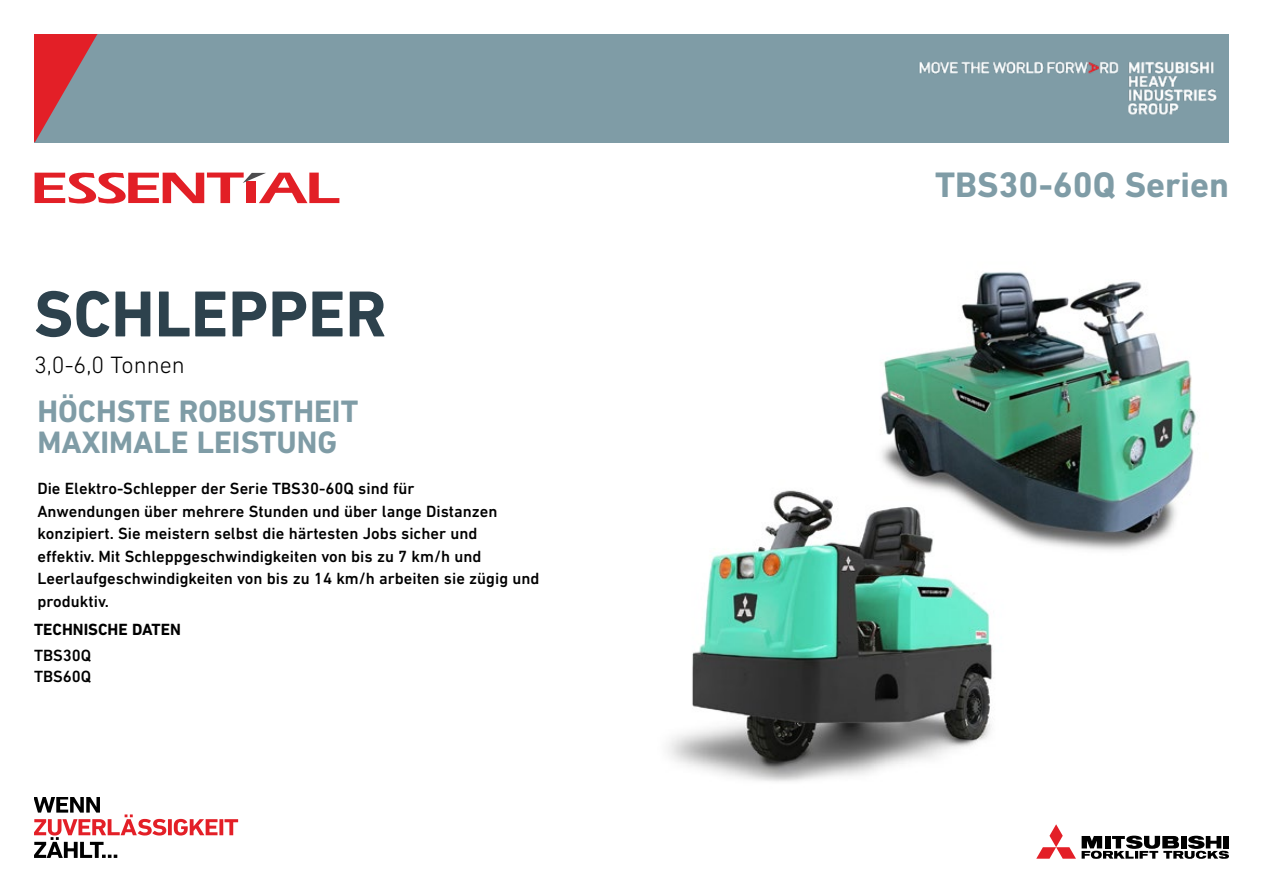
<style>
.page{position:relative;width:1263px;height:893px;background:#fff}
.page>*{position:absolute;margin:0;border:0;box-sizing:border-box;transform-origin:0 0}
.t1{font:700 66px "DIN Next LT Pro";color:#2d424d}
.t2{font:700 36px "DIN Next LT Pro";color:#7f9ca6}
.t3{font:700 31.5px/31.5px "DIN Next LT Pro";color:#7f9ca6}
.t4{font:300 24px "DIN Next LT Pro";color:#000}
.t5{font:500 16.5px/22.5px "DIN Next LT Pro";color:#000}
.t6{font:700 16.5px "DIN Next LT Pro";color:#000}
</style>
<div class="page">
<svg style="left:35px;top:172px;width:304px;height:32px"></svg>
<svg style="left:1036px;top:824px;width:193px;height:35px"></svg>
<img style="left:880px;top:272px;width:316px;height:279px">
<img style="left:668px;top:479px;width:349px;height:303px">
<div style="left:34px;top:34px;width:1195px;height:108px;background:#7f9ca6"></div>
<img style="left:919px;top:61px;width:298px;height:54px">
<svg style="left:34px;top:34px;width:63px;height:108px"></svg>
<svg style="left:168px;top:819px;width:4px;height:16px"></svg>
<svg style="left:174px;top:819px;width:43px;height:16px"></svg>
<svg style="left:219px;top:819px;width:4px;height:16px"></svg>
<svg style="left:224px;top:819px;width:14px;height:16px"></svg>
<svg style="left:34px;top:797px;width:132px;height:61px"></svg>
<h1 class="t1" style="left:34px;top:275px;width:354px">SCHLEPPER</h1>
<h3 class="t4" style="left:34px;top:351px;width:152px">3,0-6,0 Tonnen</h3>
<h3 class="t3" style="left:37px;top:395px;width:322px">HÖCHSTE ROBUSTHEIT<br>MAXIMALE LEISTUNG</h3>
<p class="t5" style="left:37px;top:477px;width:504px">Die Elektro-Schlepper der Serie TBS30-60Q sind für<br>Anwendungen über mehrere Stunden und über lange Distanzen konzipiert. Sie meistern selbst die härtesten Jobs sicher und<br>effektiv. Mit Schleppgeschwindigkeiten von bis zu 7 km/h und Leerlaufgeschwindigkeiten von bis zu 14 km/h arbeiten sie zügig und produktiv.</p>
<p class="t6" style="left:34px;top:620px;width:148px">TECHNISCHE DATEN</p>
<p class="t5" style="left:34px;top:645px;width:59px;line-height:21px">TBS30Q<br>TBS60Q</p>
<h2 class="t2" style="left:935px;top:164px;width:295px">TBS30-60Q Serien</h2>
</div>
